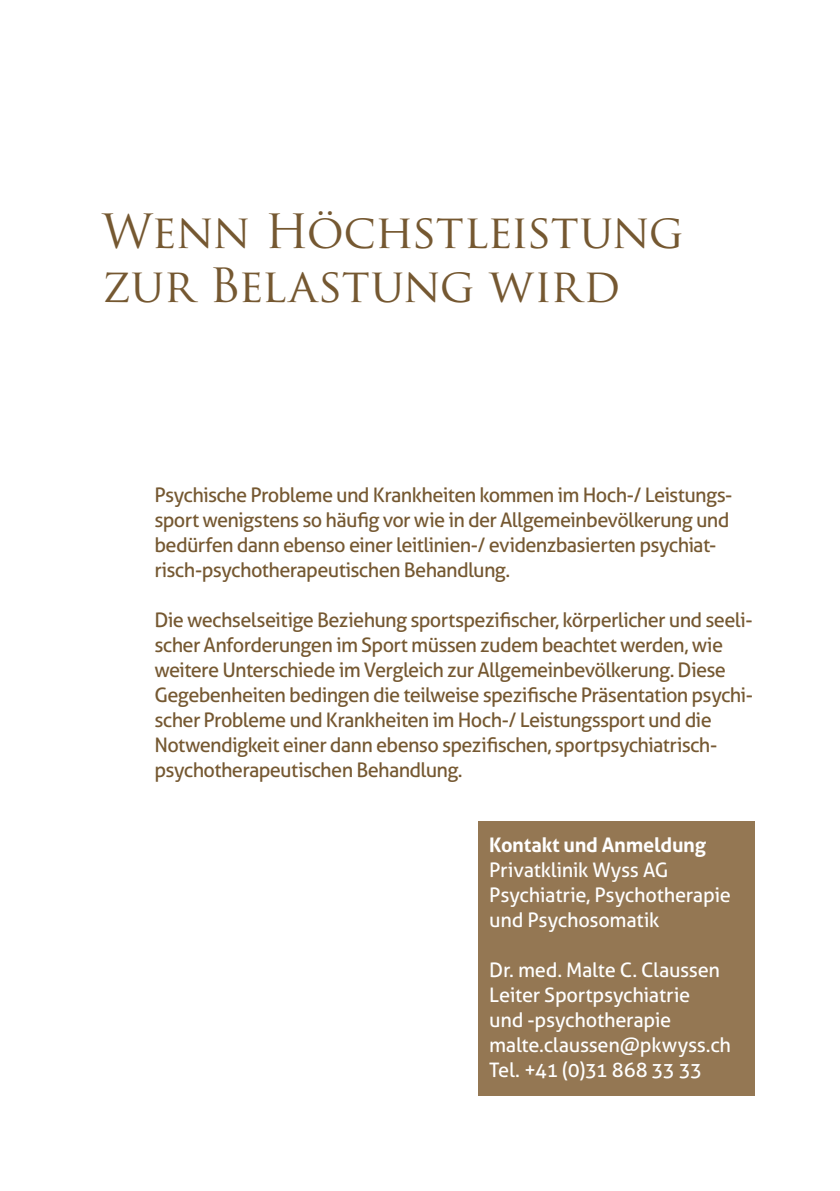
<style>
.page{position:relative;width:840px;height:1191px;background:#fff}
.page>*{position:absolute;margin:0;border:0;box-sizing:border-box;transform-origin:0 0}
.t1{font:46px/54px "Trajan Pro";letter-spacing:-.025em;color:#755831}
.t2{font:20px/25px "Aller";letter-spacing:-.035em;color:#755831}
.t3{font:20px/25px "Aller";letter-spacing:-.015em;color:#fff}
.t4{font:700 20px "Aller";letter-spacing:-.01em;color:#fff}
</style>
<div class="page">
<div style="left:477px;top:821px;width:277px;height:274px;background:#947753"></div>
<h1 class="t1" style="left:102px;top:204px;width:582px">Wenn Höchstleistung zur Belastung wird</h1>
<p class="t2" style="left:154px;top:482px;width:579px">Psychische Probleme und Krankheiten kommen im Hoch-/ Leistungs&shy;sport wenigstens so häufig vor wie in der Allgemeinbevölkerung und bedürfen dann ebenso einer leitlinien-/ evidenzbasierten psychiat&shy;risch-psychotherapeutischen Behandlung.</p>
<p class="t2" style="left:154px;top:607px;width:600px">Die wechselseitige Beziehung sportspezifischer, körperlicher und seeli&shy;scher Anforderungen im Sport müssen zudem beachtet werden, wie weitere Unterschiede im Vergleich zur Allgemeinbevölkerung. Diese Gegebenheiten bedingen die teilweise spezifische Präsentation psychi&shy;scher Probleme und Krankheiten im Hoch-/ Leistungssport und die Notwendigkeit einer dann ebenso spezifischen, sportpsychiatrisch&shy;psychotherapeutischen Behandlung.</p>
<p class="t4" style="left:489px;top:833px;width:218px">Kontakt und Anmeldung</p>
<p class="t3" style="left:489px;top:857px;width:243px">Privatklinik Wyss AG<br>Psychiatrie, Psychotherapie und Psychosomatik</p>
<p class="t3" style="left:489px;top:957px;width:243px">Dr. med. Malte C. Claussen<br>Leiter Sportpsychiatrie<br>und -psychotherapie malte.claussen@pkwyss.ch<br>Tel. +41 (0)31 868 33 33</p>
</div>
